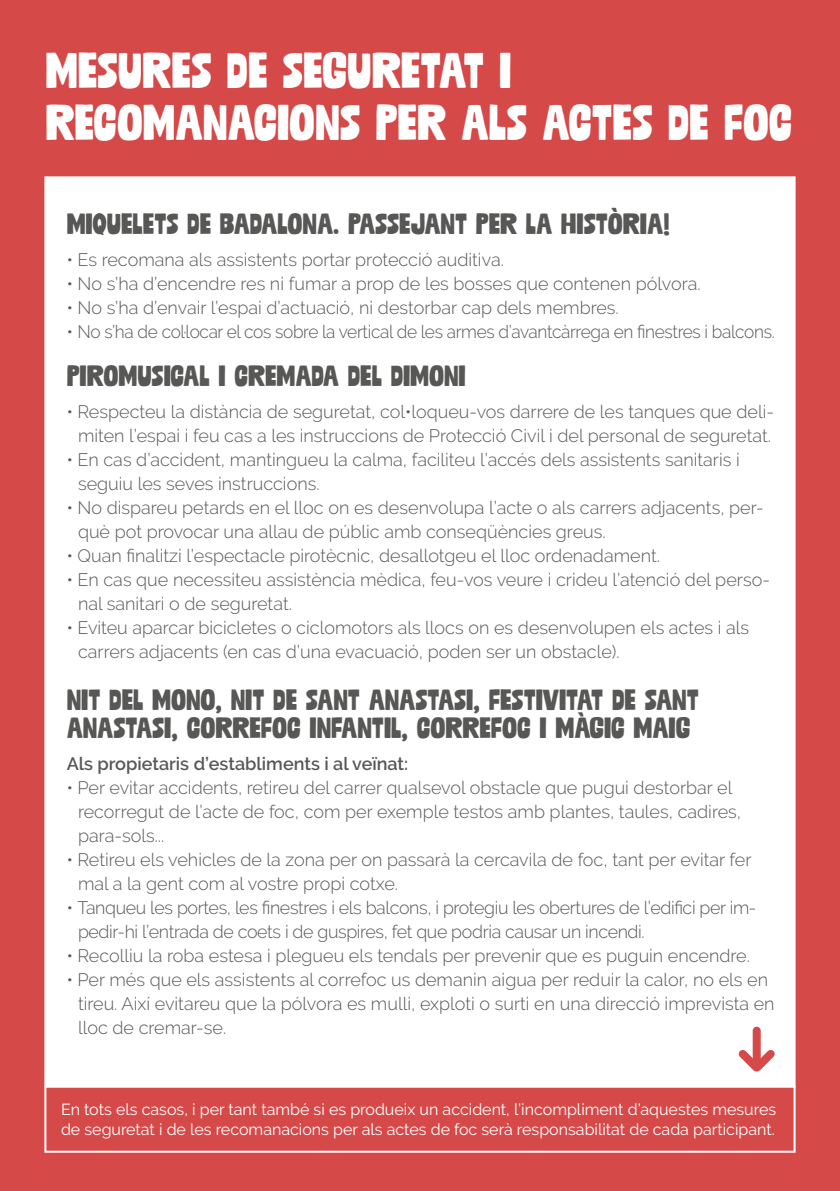
<style>
.page{position:relative;width:840px;height:1191px;background:#fff}
.page>*{position:absolute;margin:0;border:0;box-sizing:border-box;transform-origin:0 0}
.t1{font:900 48px/52px "Mudstone Sans";color:#fff}
.t2{font:900 28px/28px "Mudstone Sans";color:#575756}
.t3{font:300 18px/24px "Raleway";color:#575756}
.t4{font:300 18px/24px "Raleway";letter-spacing:-.02em;color:#575756}
.t5{font:600 18px "Raleway";color:#575756}
.t6{font:16px/19.2px "Raleway";color:#fff}
</style>
<div class="page">
<div style="left:0;top:0;width:839px;height:1191px;background:#d54948"></div>
<div style="left:44px;top:176px;width:751px;height:911px;background:#fff;border:2px solid #fff"></div>
<div style="left:44px;top:1085px;width:751px;height:67px;border:2px solid #fff"></div>
<div style="left:752px;top:1030px;width:8px;height:31px;background:#d54948"></div>
<svg style="left:738px;top:1042px;width:37px;height:30px"></svg>
<h1 class="t1" style="left:45px;top:46px;width:748px">MESURES DE SEGURETAT I<br>RECOMANACIONS PER ALS ACTES DE FOC</h1>
<h2 class="t2" style="left:67px;top:210px;width:604px">MIQUELETS DE BADALONA. PASSEJANT PER LA HISTÒRIA!</h2>
<p class="t3" style="left:67px;top:247px;width:438px">• Es recomana als assistents portar protecció auditiva.</p>
<p class="t3" style="left:67px;top:271px;width:635px">• No s’ha d’encendre res ni fumar a prop de les bosses que contenen pólvora.</p>
<p class="t3" style="left:67px;top:295px;width:553px">• No s’ha d’envair l’espai d’actuació, ni destorbar cap dels membres.</p>
<p class="t4" style="left:67px;top:319px;width:709px">• No s’ha de col·locar el cos sobre la vertical de les armes d’avantcàrrega en finestres i balcons.</p>
<h2 class="t2" style="left:67px;top:362px;width:400px">PIROMUSICAL I CREMADA DEL DIMONI</h2>
<p class="t3" style="left:67px;top:399px;width:708px;text-align:center">• Respecteu la distància de seguretat, col•loqueu-vos darrere de les tanques que deli&shy;miten l’espai i feu cas a les instruccions de Protecció Civil i del personal de seguretat.</p>
<p class="t3" style="left:78px;top:447px;width:663px;text-indent:-11px">• En cas d’accident, mantingueu la calma, faciliteu l’accés dels assistents sanitaris i seguiu les seves instruccions.</p>
<p class="t3" style="left:78px;top:495px;width:686px;text-indent:-11px">• No dispareu petards en el lloc on es desenvolupa l’acte o als carrers adjacents, per&shy;què pot provocar una allau de públic amb conseqüències greus.</p>
<p class="t3" style="left:67px;top:543px;width:594px">• Quan finalitzi l’espectacle pirotècnic, desallotgeu el lloc ordenadament.</p>
<p class="t3" style="left:78px;top:567px;width:693px;text-indent:-11px">• En cas que necessiteu assistència mèdica, feu-vos veure i crideu l’atenció del perso&shy;nal sanitari o de seguretat.</p>
<p class="t3" style="left:78px;top:615px;width:672px;text-indent:-11px">• Eviteu aparcar bicicletes o ciclomotors als llocs on es desenvolupen els actes i als carrers adjacents (en cas d’una evacuació, poden ser un obstacle).</p>
<h2 class="t2" style="left:67px;top:686px;width:633px">NIT DEL MONO, NIT DE SANT ANASTASI, FESTIVITAT DE SANT<br>ANASTASI, CORREFOC INFANTIL, CORREFOC I MÀGIC MAIG</h2>
<p class="t5" style="left:67px;top:753px;width:343px">Als propietaris d’establiments i al veïnat:</p>
<p class="t3" style="left:78px;top:775px;width:664px;text-indent:-11px">• Per evitar accidents, retireu del carrer qualsevol obstacle que pugui destorbar el recorregut de l’acte de foc, com per exemple testos amb plantes, taules, cadires, para-sols...</p>
<p class="t3" style="left:78px;top:847px;width:674px;text-indent:-11px">• Retireu els vehicles de la zona per on passarà la cercavila de foc, tant per evitar fer mal a la gent com al vostre propi cotxe.</p>
<p class="t4" style="left:78px;top:895px;width:679px;text-indent:-11px">• Tanqueu les portes, les finestres i els balcons, i protegiu les obertures de l’edifici per im&shy;pedir-hi l’entrada de coets i de guspires, fet que podria causar un incendi.</p>
<p class="t3" style="left:67px;top:943px;width:684px">• Recolliu la roba estesa i plegueu els tendals per prevenir que es puguin encendre.</p>
<p class="t3" style="left:78px;top:967px;width:697px;text-indent:-11px">• Per més que els assistents al correfoc us demanin aigua per reduir la calor, no els en tireu. Així evitareu que la pólvora es mulli, exploti o surti en una direcció imprevista en lloc de cremar-se.</p>
<p class="t6" style="left:61px;top:1100px;width:716px">En tots els casos, i per tant també si es produeix un accident, l’incompliment d’aquestes mesures de seguretat i de les recomanacions per als actes de foc serà responsabilitat de cada participant.</p>
</div>
